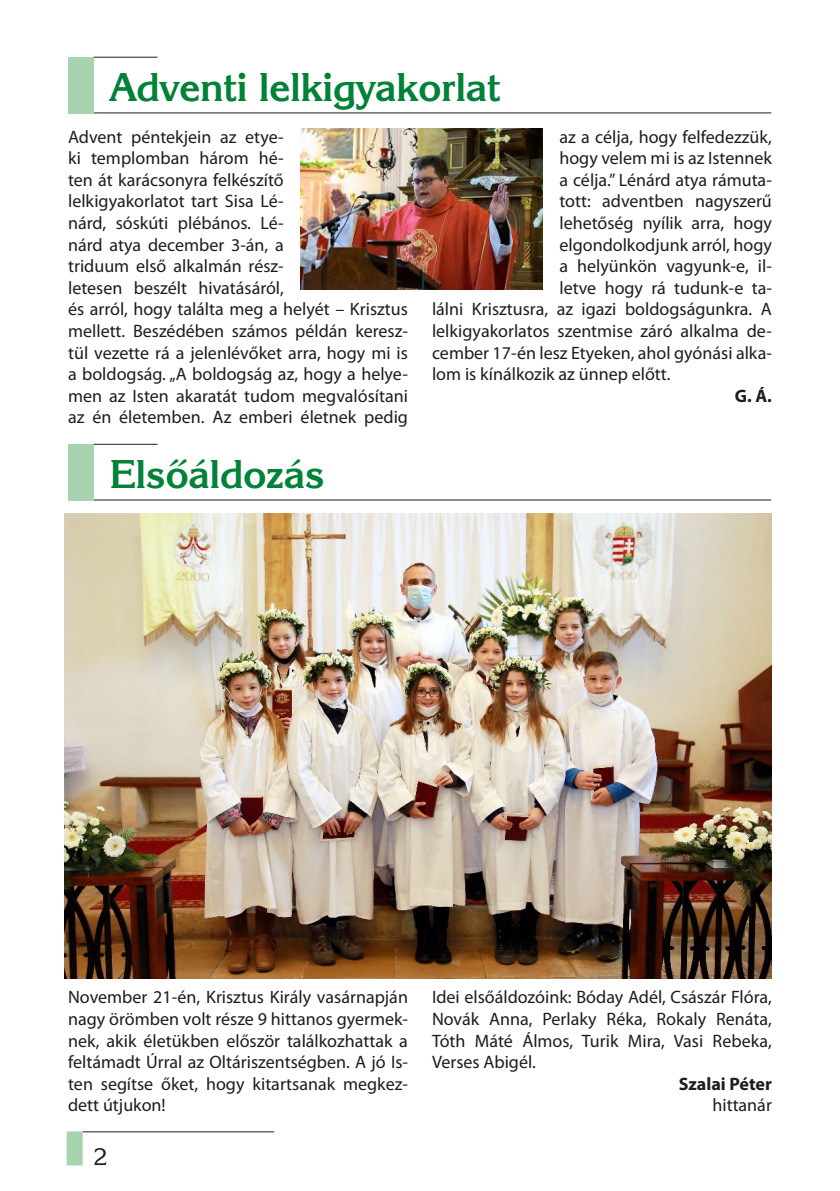
<style>
.page{position:relative;width:840px;height:1191px;background:#fff}
.page>*{position:absolute;margin:0;border:0;box-sizing:border-box;transform-origin:0 0}
.t1{font:40px "Korinna HU Bold";color:#008237}
.t2{font:24px "Korinna HU";color:#1d1d1b}
.t3{font:18px/21.6px "Myriad Pro";color:#1d1d1b;text-align:justify}
.t4{font:700 18px "Myriad Pro";color:#1d1d1b}
</style>
<div class="page">
<hr style="left:83px;top:1131px;width:191px;height:1px;background:#1d1d1b">
<div style="left:67px;top:1131px;width:16px;height:34px;background:#a8d3af"></div>
<hr style="left:93px;top:57px;width:64px;height:1px;background:#1d1d1b">
<hr style="left:93px;top:112px;width:677px;height:1px;background:#1d1d1b">
<div style="left:68px;top:57px;width:25px;height:56px;background:#a8d3af"></div>
<hr style="left:93px;top:444px;width:64px;height:1px;background:#1d1d1b">
<hr style="left:93px;top:499px;width:677px;height:1px;background:#1d1d1b">
<div style="left:68px;top:444px;width:25px;height:56px;background:#a8d3af"></div>
<img style="left:300px;top:129px;width:242px;height:160px">
<img style="left:65px;top:513px;width:706px;height:465px">
<h1 class="t1" style="left:110px;top:62px;width:392px">Adventi lelkigyakorlat</h1>
<p class="t3" style="left:68px;top:125px;width:341px;text-align:left">Advent péntekjein az etye-<br>ki templomban három hé-<br>ten át karácsonyra felkészítő<br>lelkigyakorlatot tart Sisa Lé-<br>nárd, sóskúti plébános. Lé-<br>nárd atya december 3-án, a<br>triduum első alkalmán rész-<br>letesen beszélt hivatásáról,<br>és arról, hogy találta meg a helyét – Krisztus mellett. Beszédében számos példán keresz&shy;tül vezette rá a jelenlévőket arra, hogy mi is a boldogság. „A boldogság az, hogy a helye&shy;men az Isten akaratát tudom megvalósítani az én életemben. Az emberi életnek pedig</p>
<p class="t3" style="left:559px;top:125px;width:214px">az a célja, hogy felfedezzük,</p>
<p class="t3" style="left:559px;top:147px;width:214px">hogy velem mi is az Istennek</p>
<p class="t3" style="left:559px;top:169px;width:214px">a célja.” Lénárd atya rámuta-</p>
<p class="t3" style="left:559px;top:190px;width:214px">tott: adventben nagyszerű</p>
<p class="t3" style="left:559px;top:212px;width:214px">lehetőség nyílik arra, hogy</p>
<p class="t3" style="left:559px;top:233px;width:214px">elgondolkodjunk arról, hogy</p>
<p class="t3" style="left:559px;top:255px;width:214px">a helyünkön vagyunk-e, il-</p>
<p class="t3" style="left:559px;top:277px;width:214px">letve hogy rá tudunk-e ta-</p>
<p class="t3" style="left:432px;top:298px;width:341px">lálni Krisztusra, az igazi boldogságunkra. A</p>
<p class="t3" style="left:432px;top:320px;width:341px">lelkigyakorlatos szentmise záró alkalma de-</p>
<p class="t3" style="left:432px;top:341px;width:341px">cember 17-én lesz Etyeken, ahol gyónási alka-</p>
<p class="t3" style="left:432px;top:363px;width:240px">lom is kínálkozik az ünnep előtt.</p>
<p class="t4" style="left:734px;top:384px;width:39px">G. Á.</p>
<h1 class="t1" style="left:110px;top:449px;width:216px">Elsôáldozás</h1>
<p class="t3" style="left:68px;top:986px;width:341px">November 21-én, Krisztus Király vasárnapján nagy örömben volt része 9 hittanos gyermek&shy;nek, akik életükben először találkozhattak a feltámadt Úrral az Oltáriszentségben. A jó Is&shy;ten segítse őket, hogy kitartsanak megkez&shy;dett útjukon!</p>
<p class="t3" style="left:432px;top:986px;width:341px">Idei elsőáldozóink: Bóday Adél, Császár Flóra, Novák Anna, Perlaky Réka, Rokaly Renáta, Tóth Máté Álmos, Turik Mira, Vasi Rebeka, Verses Abigél.</p>
<p class="t4" style="left:678px;top:1072px;width:95px">Szalai Péter</p>
<p class="t3" style="left:712px;top:1094px;width:61px">hittanár</p>
<h2 class="t2" style="left:94px;top:1142px;width:15px">2</h2>
</div>
